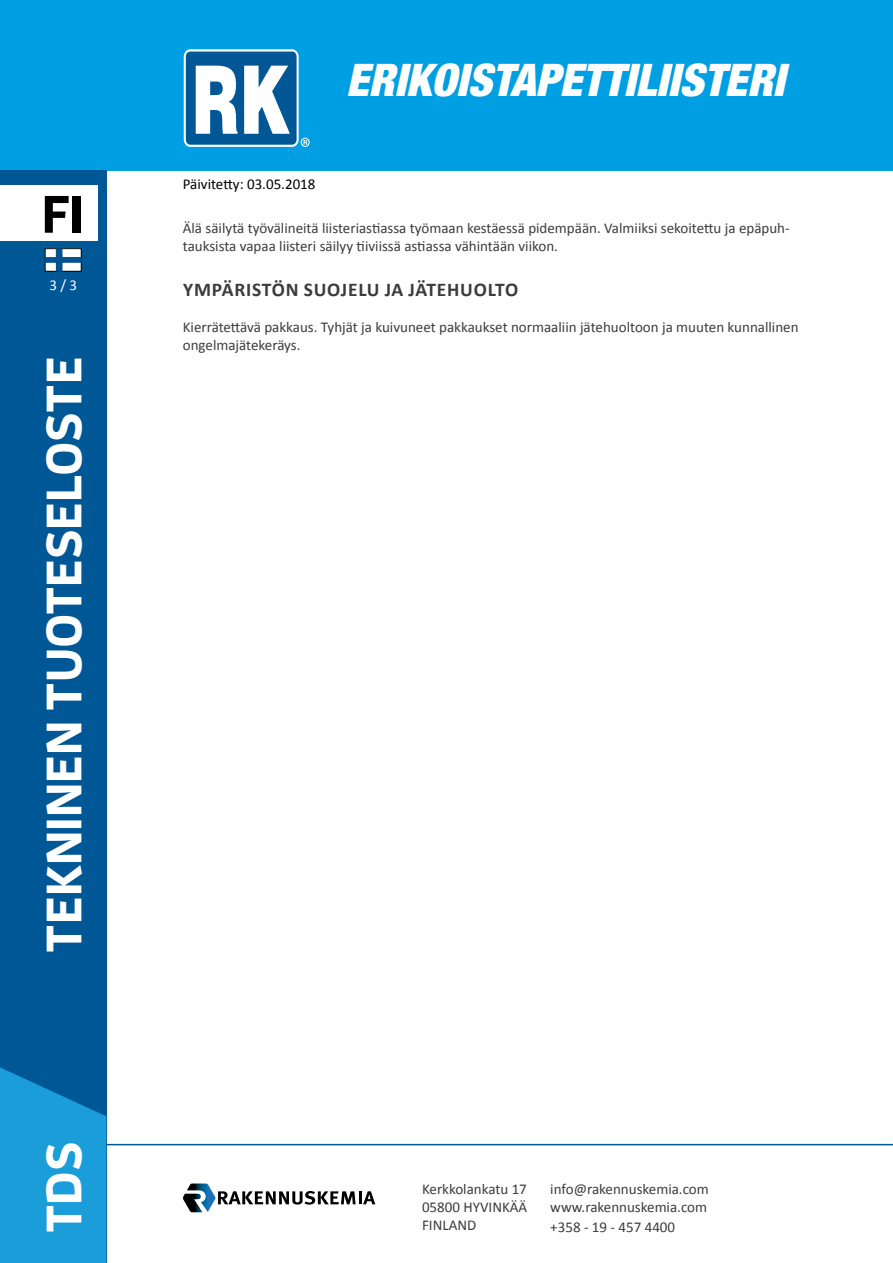
<style>
.page{position:relative;width:893px;height:1263px;background:#fff}
.page>*{position:absolute;margin:0;border:0;box-sizing:border-box;transform-origin:0 0}
.t1{font:700 52.5px "Enzo OT";color:#000}
.t2{font:700 49.5px "Enzo OT";color:#fff}
.t3{font:italic 900 condensed 45px "Helvetica Neue LT Std";color:#fff}
.technical_data_parag{font:700 19.5px "Calibri";letter-spacing:.04em;color:#3c3c3b}
.technical_data_parag-2{font:15px/18px "Calibri";color:#3c3c3b;text-align:justify}
.t4{font:15px "Calibri";color:#000}
.t5{font:15px "Calibri";color:#fff}
</style>
<div class="page">
<div style="left:0;top:0;width:893px;height:170px;background:#009fe3"></div>
<div style="left:0;top:170px;width:106px;height:1093px;background:#005795"></div>
<svg style="left:0;top:1067px;width:106px;height:196px;background:#1794d0"></svg>
<hr style="left:106px;top:1144px;width:787px;height:1px;background:#005795">
<div style="left:0;top:186px;width:98px;height:55px;background:#fff"></div>
<svg style="left:184px;top:49px;width:126px;height:98px;background:#6fa6c9"></svg>
<svg style="left:45px;top:248px;width:36px;height:23px"></svg>
<svg style="left:183px;top:1183px;width:192px;height:29px"></svg>
<h1 class="t1" style="left:42px;top:181px;width:44px">FI</h1>
<p class="t5" style="left:49px;top:276px;width:29px">3 / 3</p>
<h2 class="t2" style="left:33px;top:952px;width:597px;rotate:-90deg">TEKNINEN TUOTESELOSTE</h2>
<h2 class="t2" style="left:33px;top:1233px;width:93px;rotate:-90deg">TDS</h2>
<p class="t4" style="left:183px;top:174px;width:134px">Päivitetty: 03.05.2018</p>
<h3 class="t3" style="left:346px;top:52px;width:440px">ERIKOISTAPETTILIISTERI</h3>
<p class="technical_data_parag-2" style="left:183px;top:219px;width:608px">Älä säilytä työvälineitä liisteriastiassa työmaan kestäessä pidempään. Valmiiksi sekoitettu ja epäpuh&shy;tauksista vapaa liisteri säilyy tiiviissä astiassa vähintään viikon.</p>
<p class="technical_data_parag" style="left:183px;top:277px;width:337px">YMPÄRISTÖN SUOJELU JA JÄTEHUOLTO</p>
<p class="technical_data_parag-2" style="left:183px;top:318px;width:617px">Kierrätettävä pakkaus. Tyhjät ja kuivuneet pakkaukset normaaliin jätehuoltoon ja muuten kunnallinen ongelmajätekeräys.</p>
<p class="technical_data_parag-2" style="left:422px;top:1180px;width:107px">Kerkkolankatu 17<br>05800 HYVINKÄÄ FINLAND</p>
<p class="technical_data_parag-2" style="left:550px;top:1180px;width:160px;line-height:18.6px">info@rakennuskemia.com www.rakennuskemia.com +358 - 19 - 457 4400</p>
</div>
